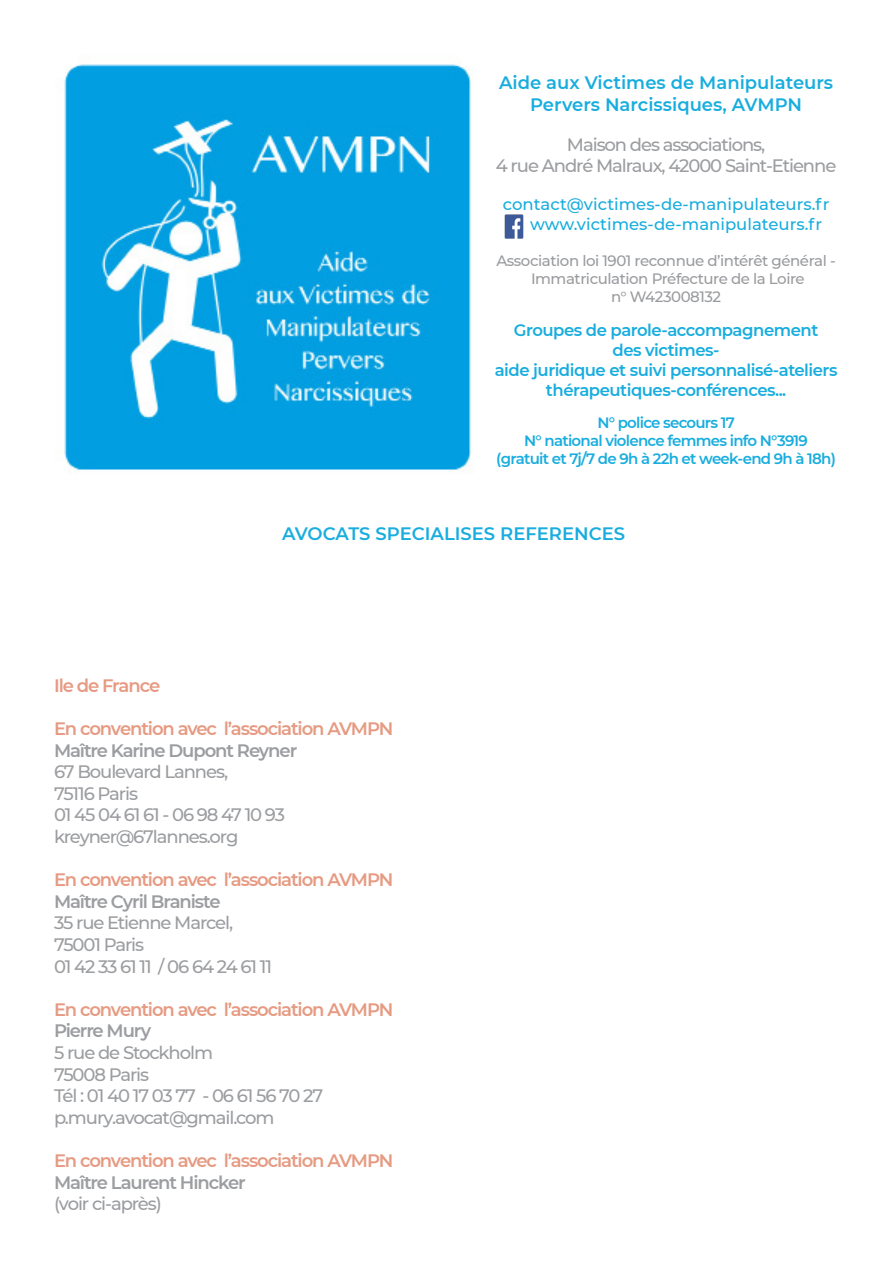
<style>
.page{position:relative;width:893px;height:1263px;background:#fff}
.page>*{position:absolute;margin:0;border:0;box-sizing:border-box;transform-origin:0 0}
.t1{font:500 18px/21.6px "Montserrat";letter-spacing:-.06em;color:#9b9da0}
.t2{font:600 18px/21.6px "Montserrat";letter-spacing:-.06em;color:#e69a82}
.t3{font:600 18px/21.6px "Montserrat";color:#18adde;text-align:center}
.t4{font:600 18px/21.6px "Montserrat";letter-spacing:-.06em;color:#9b9da0}
.t5{font:600 16.5px/19.8px "Montserrat";letter-spacing:-.03em;color:#18adde;text-align:center}
.t6{font:500 16.5px/19.8px "Montserrat";color:#18adde}
.t7{font:600 15px/18px "Montserrat";letter-spacing:-.05em;color:#18adde;text-align:center}
.t8{font:500 15px/18px "Montserrat";letter-spacing:-.03em;color:#999b9e;text-align:center}
.s1{color:#9b9da0}
.s2{font-weight:500;color:#9b9da0}
.s3{font-weight:600}
.s4{font-weight:500}
</style>
<div class="page">
<img style="left:64px;top:64px;width:408px;height:407px">
<img style="left:504px;top:215px;width:20px;height:23px">
<p class="t3" style="left:499px;top:71px;width:336px">Aide aux Victimes de Manipulateurs<br>Pervers Narcissiques, AVMPN</p>
<p class="t1" style="left:496px;top:133px;width:342px;text-align:center">Maison des associations,<br>4 rue André Malraux, 42000 Saint-Etienne</p>
<p class="t6" style="left:530px;top:194px;width:301px;text-indent:-27px">contact@victimes-de-manipulateurs.fr www.victimes-de-manipulateurs.fr</p>
<p class="t8" style="left:496px;top:251px;width:341px">Association loi 1901 reconnue d’intérêt général -<br>Immatriculation Préfecture de la Loire<br>n° W423008132</p>
<p class="t5" style="left:495px;top:320px;width:344px">Groupes de parole-accompagnement<br>des victimes-<br>aide juridique et suivi personnalisé-ateliers thérapeutiques-conférences...</p>
<p class="t7" style="left:496px;top:413px;width:341px">N° police secours 17<br>N° national violence femmes info N°3919 (gratuit et 7j/7 de 9h à 22h et week-end 9h à 18h)</p>
<p class="t3" style="left:282px;top:522px;width:345px">AVOCATS SPECIALISES REFERENCES</p>
<p class="t2" style="left:54px;top:674px;width:108px">Ile de France</p>
<p class="t2" style="left:54px;top:717px;width:341px">En convention avec l’association AVMPN<br><span class="s1">Maître Karine Dupont Reyner<br></span><span class="s2">67 Boulevard Lannes,<br>75116 Paris</span></p>
<p class="t1" style="left:54px;top:803px;width:233px">01 45 04 61 61 - 06 98 47 10 93</p>
<p class="t1" style="left:54px;top:825px;width:186px">kreyner@67lannes.org</p>
<p class="t2" style="left:54px;top:868px;width:341px">En convention avec l’association AVMPN</p>
<p class="t1" style="left:54px;top:890px;width:181px"><span class="s3">Maître Cyril Braniste<br></span>35 rue Etienne Marcel,<br>75001 Paris</p>
<p class="t1" style="left:54px;top:955px;width:220px">01 42 33 61 11 / 06 64 24 61 11</p>
<p class="t2" style="left:54px;top:998px;width:341px">En convention avec l’association AVMPN</p>
<p class="t1" style="left:54px;top:1019px;width:271px"><span class="s3">Pierre Mury<br></span>5 rue de Stockholm<br>75008 Paris<br>Tél : 01 40 17 03 77 - 06 61 56 70 27</p>
<p class="t1" style="left:54px;top:1106px;width:222px">p.mury.avocat@gmail.com</p>
<p class="t2" style="left:54px;top:1149px;width:341px">En convention avec l’association AVMPN</p>
<p class="t4" style="left:54px;top:1170px;width:193px">Maître Laurent Hincker <span class="s4">(voir ci-après)</span></p>
</div>
